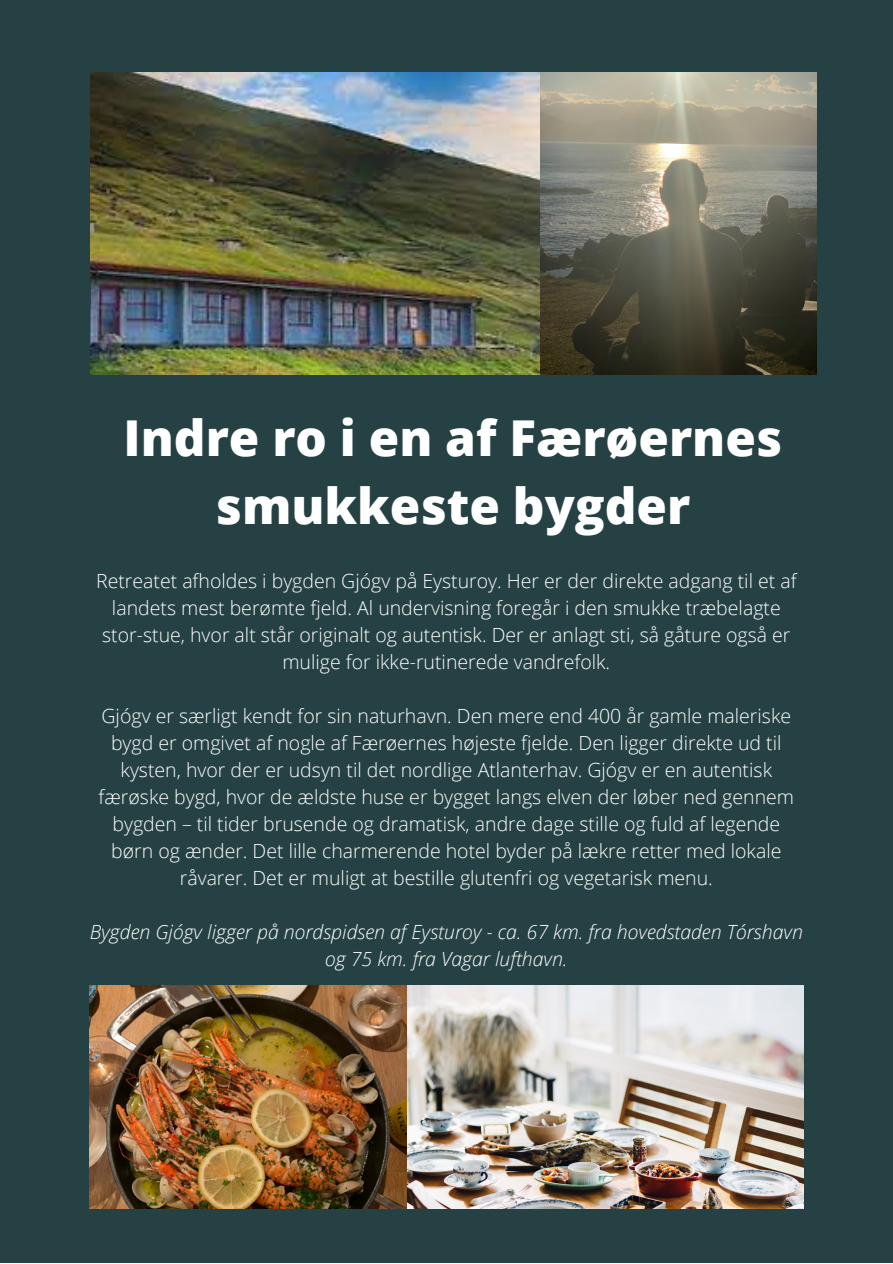
<style>
.page{position:relative;width:893px;height:1264px;background:#fff}
.page>*{position:absolute;margin:0;border:0;box-sizing:border-box;transform-origin:0 0}
.t1{font:800 49.5px/68.6px "Open Sans";color:#fff;text-align:center}
.t2{font:300 19.5px/27px "Open Sans";color:#fff;text-align:center}
.t3{font:italic 300 19.5px/27px "Open Sans";color:#fff;text-align:center}
</style>
<div class="page">
<div style="left:0;top:0;width:892px;height:1262px;background:#264144"></div>
<img style="left:540px;top:72px;width:276px;height:303px">
<img style="left:90px;top:72px;width:450px;height:303px">
<img style="left:89px;top:985px;width:714px;height:223px">
<h1 class="t1" style="left:124px;top:402px;width:660px">Indre ro i en af Færøernes smukkeste bygder</h1>
<p class="t2" style="left:96px;top:567px;width:702px">Retreatet afholdes i bygden Gjógv på Eysturoy. Her er der direkte adgang til et af landets mest berømte fjeld. Al undervisning foregår i den smukke træbelagte stor-stue, hvor alt står originalt og autentisk. Der er anlagt sti, så gåture også er mulige for ikke-rutinerede vandrefolk.</p>
<p class="t2" style="left:99px;top:702px;width:697px">Gjógv er særligt kendt for sin naturhavn. Den mere end 400 år gamle maleriske bygd er omgivet af nogle af Færøernes højeste fjelde. Den ligger direkte ud til kysten, hvor der er udsyn til det nordlige Atlanterhav. Gjógv er en autentisk færøske bygd, hvor de ældste huse er bygget langs elven der løber ned gennem bygden – til tider brusende og dramatisk, andre dage stille og fuld af legende børn og ænder. Det lille charmerende hotel byder på lækre retter med lokale råvarer. Det er muligt at bestille glutenfri og vegetarisk menu.</p>
<p class="t3" style="left:90px;top:917px;width:714px">Bygden Gjógv ligger på nordspidsen af Eysturoy - ca. 67 km. fra hovedstaden Tórshavn og 75 km. fra Vagar lufthavn.</p>
</div>
